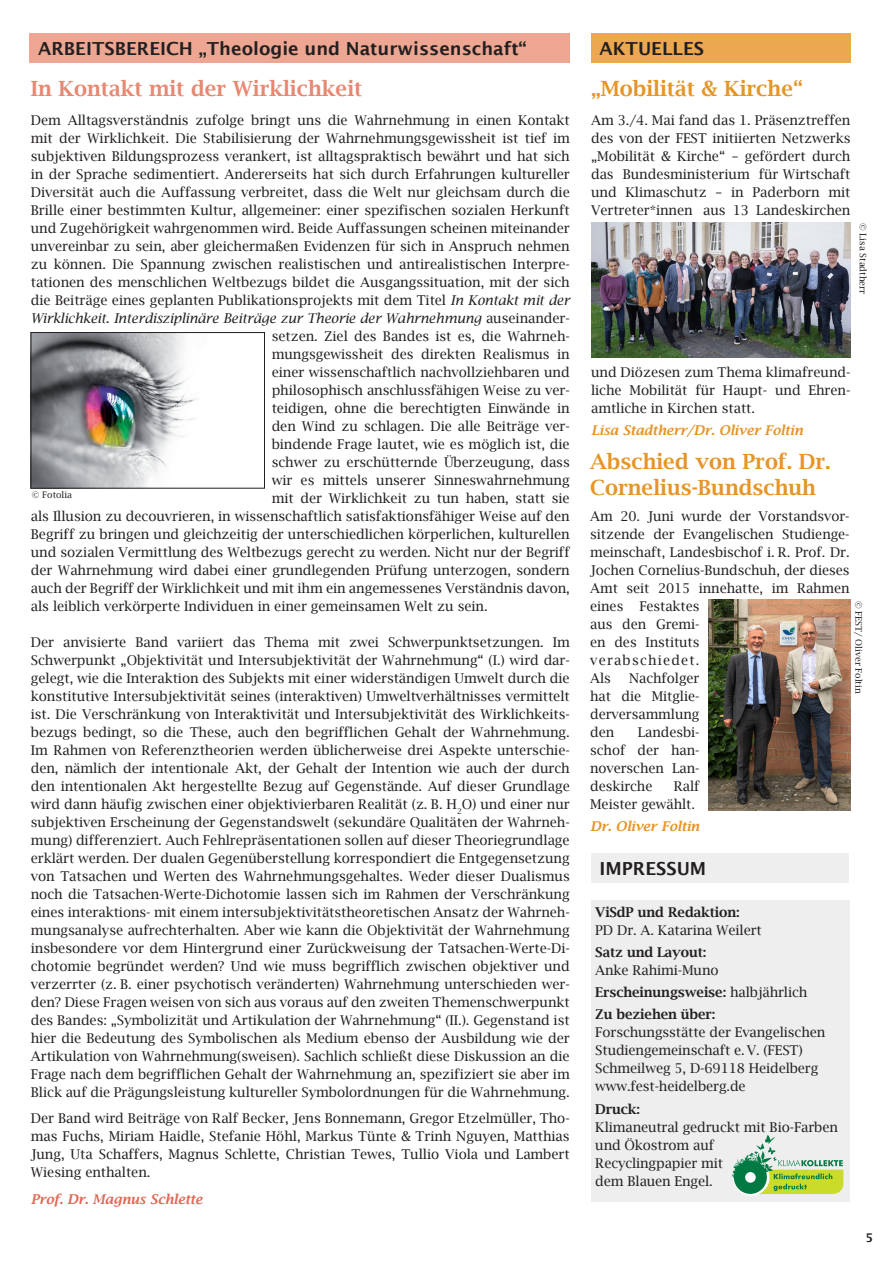
<style>
.page{position:relative;width:893px;height:1263px;background:#fff}
.page>*{position:absolute;margin:0;border:0;box-sizing:border-box;transform-origin:0 0}
.NewsletterTitel{font:600 21px/25.2px "Lucida Bright";color:#e69527}
.NewsletterTitel-2{font:600 21px "Lucida Bright";color:#e68872}
.t1{font:600 18px "Lucida Sans";color:#231f20}
.NewsletterCopy{font:13.5px/18px "Lucida Bright";letter-spacing:-.005em;color:#231f20;text-align:justify}
.NewsletterTitel-3{font:13.5px/18px "Lucida Bright";letter-spacing:-.005em;color:#231f20;text-align:justify}
.Inhaltsangabe_Seite{font:13.5px/18px "Lucida Bright";letter-spacing:-.01em;color:#231f20}
.NewsletterCopy-2{font:italic 13.5px "Lucida Bright";letter-spacing:-.005em;color:#231f20}
.Inhaltsangabe_Seite-2{font:600 13.5px "Lucida Bright";letter-spacing:-.01em;color:#231f20}
.NewsletterCopy-3{font:italic 600 13.5px "Lucida Bright";letter-spacing:-.005em;color:#e69527}
.NewsletterCopy-4{font:italic 600 13.5px "Lucida Bright";letter-spacing:-.005em;color:#e06956}
.NewsletterTitel-4{font:italic 600 13.5px "Lucida Bright";letter-spacing:-.005em;color:#e69527}
.t2{font:600 12px "Lucida Sans";color:#231f20}
.Copyright{font:9px "Lucida Bright";color:#231f20}
.s1{font-style:italic}
.s2{font-style:normal}
.s3{font-weight:600}
.s4{font-weight:400}
</style>
<div class="page">
<div style="left:30px;top:33px;width:540px;height:29px;background:#eca692"></div>
<div style="left:591px;top:33px;width:259px;height:29px;background:#eca751"></div>
<div style="left:591px;top:853px;width:258px;height:29px;background:#eeeeef"></div>
<div style="left:591px;top:900px;width:259px;height:301px;background:#eeeeef"></div>
<svg style="left:732px;top:1135px;width:111px;height:61px"></svg>
<img style="left:591px;top:222px;width:259px;height:136px">
<img style="left:708px;top:599px;width:142px;height:211px">
<img style="left:33px;top:334px;width:165px;height:152px">
<div style="left:31px;top:332px;width:234px;height:156px;border:1px solid #231f20"></div>
<p class="t1" style="left:38px;top:38px;width:490px">ARBEITSBEREICH „Theologie und Naturwissenschaft“</p>
<p class="NewsletterTitel-2" style="left:31px;top:76px;width:333px">In Kontakt mit der Wirklichkeit</p>
<p class="NewsletterCopy" style="left:31px;top:111px;width:540px">Dem Alltagsverständnis zufolge bringt uns die Wahrnehmung in einen Kontakt</p>
<p class="NewsletterCopy" style="left:31px;top:129px;width:540px">mit der Wirklichkeit. Die Stabilisierung der Wahrnehmungsgewissheit ist tief im</p>
<p class="NewsletterCopy" style="left:31px;top:147px;width:540px">subjektiven Bildungsprozess verankert, ist alltagspraktisch bewährt und hat sich</p>
<p class="NewsletterCopy" style="left:31px;top:165px;width:541px">in der Sprache sedimentiert. Andererseits hat sich durch Erfahrungen kultureller</p>
<p class="NewsletterCopy" style="left:31px;top:183px;width:541px">Diversität auch die Auffassung verbreitet, dass die Welt nur gleichsam durch die</p>
<p class="NewsletterCopy" style="left:31px;top:201px;width:540px">Brille einer bestimmten Kultur, allgemeiner: einer spezifischen sozialen Herkunft</p>
<p class="NewsletterCopy" style="left:31px;top:219px;width:540px">und Zugehörigkeit wahrgenommen wird. Beide Auffassungen scheinen miteinander</p>
<p class="NewsletterCopy" style="left:31px;top:237px;width:540px">unvereinbar zu sein, aber gleichermaßen Evidenzen für sich in Anspruch nehmen</p>
<p class="NewsletterCopy" style="left:31px;top:255px;width:540px">zu können. Die Spannung zwischen realistischen und antirealistischen Interpre-</p>
<p class="NewsletterCopy" style="left:31px;top:273px;width:540px">tationen des menschlichen Weltbezugs bildet die Ausgangssituation, mit der sich</p>
<p class="NewsletterCopy" style="left:31px;top:291px;width:540px">die Beiträge eines geplanten Publikationsprojekts mit dem Titel <span class="s1">In Kontakt mit der</span></p>
<p class="NewsletterCopy-2" style="left:31px;top:311px;width:540px">Wirklichkeit. Interdisziplinäre Beiträge zur Theorie der Wahrnehmung <span class="s2">auseinander-</span></p>
<p class="NewsletterCopy" style="left:272px;top:327px;width:300px">setzen. Ziel des Bandes ist es, die Wahrneh-</p>
<p class="NewsletterCopy" style="left:272px;top:345px;width:300px">mungsgewissheit des direkten Realismus in</p>
<p class="NewsletterCopy" style="left:272px;top:363px;width:299px">einer wissenschaftlich nachvollziehbaren und</p>
<p class="NewsletterCopy" style="left:272px;top:381px;width:300px">philosophisch anschlussfähigen Weise zu ver-</p>
<p class="NewsletterCopy" style="left:272px;top:399px;width:300px">teidigen, ohne die berechtigten Einwände in</p>
<p class="NewsletterCopy" style="left:272px;top:417px;width:300px">den Wind zu schlagen. Die alle Beiträge ver-</p>
<p class="NewsletterCopy" style="left:272px;top:435px;width:300px">bindende Frage lautet, wie es möglich ist, die</p>
<p class="NewsletterCopy" style="left:272px;top:453px;width:300px">schwer zu erschütternde Überzeugung, dass</p>
<p class="NewsletterCopy" style="left:272px;top:471px;width:300px">wir es mittels unserer Sinneswahrnehmung</p>
<p class="NewsletterCopy" style="left:272px;top:489px;width:300px">mit der Wirklichkeit zu tun haben, statt sie</p>
<p class="NewsletterCopy" style="left:31px;top:507px;width:540px">als Illusion zu decouvrieren, in wissenschaftlich satisfaktionsfähiger Weise auf den</p>
<p class="NewsletterCopy" style="left:31px;top:525px;width:540px">Begriff zu bringen und gleichzeitig der unterschiedlichen körperlichen, kulturellen</p>
<p class="NewsletterCopy" style="left:31px;top:543px;width:540px">und sozialen Vermittlung des Weltbezugs gerecht zu werden. Nicht nur der Begriff</p>
<p class="NewsletterCopy" style="left:31px;top:561px;width:540px">der Wahrnehmung wird dabei einer grundlegenden Prüfung unterzogen, sondern</p>
<p class="NewsletterCopy" style="left:31px;top:579px;width:540px">auch der Begriff der Wirklichkeit und mit ihm ein angemessenes Verständnis davon,</p>
<p class="NewsletterCopy" style="left:31px;top:597px;width:458px">als leiblich verkörperte Individuen in einer gemeinsamen Welt zu sein.</p>
<p class="NewsletterCopy" style="left:31px;top:633px;width:541px">Der anvisierte Band variiert das Thema mit zwei Schwerpunktsetzungen. Im Schwerpunkt „Objektivität und Intersubjektivität der Wahrnehmung“ (I.) wird dar&shy;gelegt, wie die Interaktion des Subjekts mit einer widerständigen Umwelt durch die konstitutive Intersubjektivität seines (interaktiven) Umweltverhältnisses vermittelt ist. Die Verschränkung von Interaktivität und Intersubjektivität des Wirklichkeits&shy;bezugs bedingt, so die These, auch den begrifflichen Gehalt der Wahrnehmung.<br>Im Rahmen von Referenztheorien werden üblicherweise drei Aspekte unterschie&shy;den, nämlich der intentionale Akt, der Gehalt der Intention wie auch der durch den intentionalen Akt hergestellte Bezug auf Gegenstände. Auf dieser Grundlage wird dann häufig zwischen einer objektivierbaren Realität (z. B. H<sub>2</sub>O) und einer nur subjektiven Erscheinung der Gegenstandswelt (sekundäre Qualitäten der Wahrneh&shy;mung) differenziert. Auch Fehlrepräsentationen sollen auf dieser Theoriegrundlage erklärt werden. Der dualen Gegenüberstellung korrespondiert die Entgegensetzung von Tatsachen und Werten des Wahrnehmungsgehaltes. Weder dieser Dualismus noch die Tatsachen-Werte-Dichotomie lassen sich im Rahmen der Verschränkung eines interaktions- mit einem intersubjektivitätstheoretischen Ansatz der Wahrneh&shy;mungsanalyse aufrechterhalten. Aber wie kann die Objektivität der Wahrnehmung insbesondere vor dem Hintergrund einer Zurückweisung der Tatsachen-Werte-Di&shy;chotomie begründet werden? Und wie muss begrifflich zwischen objektiver und verzerrter (z. B. einer psychotisch veränderten) Wahrnehmung unterschieden wer&shy;den? Diese Fragen weisen von sich aus voraus auf den zweiten Themenschwerpunkt des Bandes: „Symbolizität und Artikulation der Wahrnehmung“ (II.). Gegenstand ist hier die Bedeutung des Symbolischen als Medium ebenso der Ausbildung wie der Artikulation von Wahrnehmung(sweisen). Sachlich schließt diese Diskussion an die Frage nach dem begrifflichen Gehalt der Wahrnehmung an, spezifiziert sie aber im Blick auf die Prägungsleistung kultureller Symbolordnungen für die Wahrnehmung.</p>
<p class="NewsletterCopy" style="left:31px;top:1109px;width:540px">Der Band wird Beiträge von Ralf Becker, Jens Bonnemann, Gregor Etzelmüller, Tho&shy;mas Fuchs, Miriam Haidle, Stefanie Höhl, Markus Tünte &amp; Trinh Nguyen, Matthias Jung, Uta Schaffers, Magnus Schlette, Christian Tewes, Tullio Viola und Lambert Wiesing enthalten.</p>
<p class="NewsletterCopy-4" style="left:31px;top:1191px;width:173px">Prof. Dr. Magnus Schlette</p>
<p class="Copyright" style="left:32px;top:489px;width:42px">© Fotolia</p>
<p class="t1" style="left:600px;top:38px;width:106px">AKTUELLES</p>
<p class="NewsletterTitel" style="left:591px;top:75px;width:213px">„Mobilität &amp; Kirche“</p>
<p class="NewsletterTitel-3" style="left:591px;top:111px;width:261px">Am 3./4. Mai fand das 1. Präsenztreffen des von der FEST initiierten Netzwerks „Mobilität &amp; Kirche“ – gefördert durch das Bundesministerium für Wirtschaft und Klimaschutz – in Paderborn mit Vertreter*innen aus 13 Landeskirchen</p>
<p class="Copyright" style="left:868px;top:223px;width:73px;rotate:90deg">© Lisa Stadtherr</p>
<p class="NewsletterTitel-3" style="left:591px;top:363px;width:261px">und Diözesen zum Thema klimafreund&shy;liche Mobilität für Haupt- und Ehren&shy;amtliche in Kirchen statt.</p>
<p class="NewsletterCopy-3" style="left:591px;top:423px;width:213px">Lisa Stadtherr/Dr. Oliver Foltin</p>
<p class="NewsletterTitel" style="left:590px;top:449px;width:242px">Abschied von Prof. Dr.<br>Cornelius-Bundschuh</p>
<p class="NewsletterTitel-3" style="left:590px;top:507px;width:261px;text-align:left">Am 20. Juni wurde der Vorstandsvor&shy;sitzende der Evangelischen Studienge&shy;meinschaft, Landesbischof i. R. Prof. Dr.<br>Jochen Cornelius-Bundschuh, der dieses<br>Amt seit 2015 innehatte, im Rahmen eines Festaktes<br>aus den Gremi-<br>en des Instituts<br>verabschiedet.<br>Als</p>
<p class="Copyright" style="left:864px;top:601px;width:94px;rotate:90deg">© FEST/ Oliver Foltin</p>
<p class="NewsletterTitel-3" style="left:590px;top:669px;width:111px;text-indent:39px">Nachfolger hat die Mitglie&shy;derversammlung den</p>
<p class="NewsletterTitel-3" style="left:590px;top:723px;width:111px;text-indent:48px">Landesbi&shy;schof der han&shy;noverschen Lan&shy;deskirche</p>
<p class="NewsletterTitel-3" style="left:590px;top:777px;width:111px;text-indent:84px">Ralf<br>Meister gewählt.</p>
<p class="NewsletterTitel-4" style="left:590px;top:819px;width:111px">Dr. Oliver Foltin</p>
<p class="t1" style="left:600px;top:858px;width:108px">IMPRESSUM</p>
<p class="Inhaltsangabe_Seite" style="left:595px;top:903px;width:168px"><span class="s3">ViSdP und Redaktion:<br></span>PD Dr. A. Katarina Weilert</p>
<p class="Inhaltsangabe_Seite" style="left:595px;top:943px;width:125px"><span class="s3">Satz und Layout:<br></span>Anke Rahimi-Muno</p>
<p class="Inhaltsangabe_Seite-2" style="left:595px;top:984px;width:214px">Erscheinungsweise: <span class="s4">halbjährlich</span></p>
<p class="Inhaltsangabe_Seite" style="left:595px;top:1005px;width:231px"><span class="s3">Zu beziehen über:<br></span>Forschungsstätte der Evangelischen<br>Studiengemeinschaft e. V. (FEST)<br>Schmeilweg 5, D-69118 Heidelberg www.fest-heidelberg.de</p>
<p class="Inhaltsangabe_Seite" style="left:595px;top:1100px;width:244px"><span class="s3">Druck:<br></span>Klimaneutral gedruckt mit Bio-Farben und Ökostrom auf<br>Recyclingpapier mit<br>dem Blauen Engel.</p>
<p class="t2" style="left:865px;top:1231px;width:9px">5</p>
</div>
